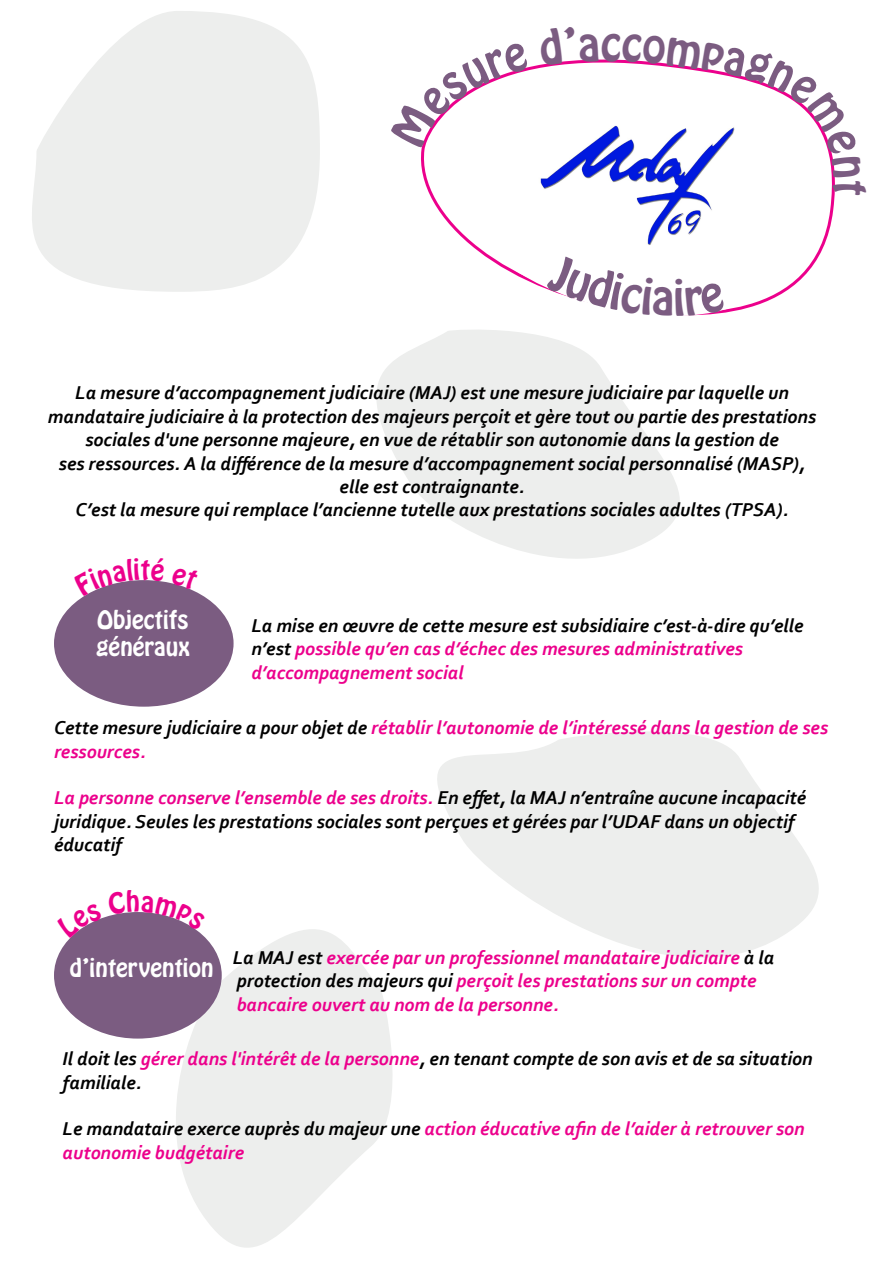
<style>
.page{position:relative;width:893px;height:1263px;background:#fff}
.page>*{position:absolute;margin:0;border:0;box-sizing:border-box;transform-origin:0 0}
.t1{font:22.5px/27px "Hobo Std";color:#fff}
.t2{font:italic 700 19.5px/23.4px "Corbel";color:#000}
.t3{font:italic 700 19.5px/23.4px "Corbel";color:#ec008c}
.s1{color:#000}
.s2{color:#ec008c}
</style>
<div class="page">
<svg style="left:421px;top:65px;width:414px;height:229px"></svg>
<svg style="left:457px;top:140px;width:325px;height:173px"></svg>
<img style="left:536px;top:121px;width:213px;height:132px">
<svg style="left:32px;top:11px;width:288px;height:281px;fill:#edeeed"></svg>
<svg style="left:376px;top:330px;width:304px;height:229px;fill:#edeeed"></svg>
<svg style="left:437px;top:731px;width:382px;height:227px;fill:#edeeed"></svg>
<svg style="left:142px;top:929px;width:250px;height:319px;fill:#edeeed"></svg>
<div style="left:54px;top:580px;width:180px;height:127px;background:#7b5c81;border-radius:50%"></div>
<div style="left:54px;top:912px;width:168px;height:126px;background:#7b5c81;border-radius:50%"></div>
<svg style="left:421px;top:65px;width:108px;height:84px"></svg>
<svg style="left:538px;top:59px;width:297px;height:136px"></svg>
<svg style="left:545px;top:253px;width:180px;height:63px"></svg>
<svg style="left:83px;top:580px;width:82px;height:17px"></svg>
<svg style="left:171px;top:583px;width:21px;height:7px"></svg>
<svg style="left:70px;top:912px;width:136px;height:26px"></svg>
<p class="t2" style="left:48px;top:381px;width:770px;text-align:center">La mesure d’accompagnement judiciaire (MAJ) est une mesure judiciaire par laquelle un mandataire judiciaire à la protection des majeurs perçoit et gère tout ou partie des prestations sociales d'une personne majeure, en vue de rétablir son autonomie dans la gestion de<br>ses ressources. A la différence de la mesure d’accompagnement social personnalisé (MASP), elle est contraignante.<br>C’est la mesure qui remplace l’ancienne tutelle aux prestations sociales adultes (TPSA).</p>
<p class="t1" style="left:96px;top:607px;width:95px">Objectifs généraux</p>
<p class="t3" style="left:251px;top:613px;width:554px"><span class="s1">La mise en œuvre de cette mesure est subsidiaire c’est-à-dire qu’elle n’est</span> possible qu’en cas d’échec des mesures administratives d’accompagnement social</p>
<p class="t3" style="left:54px;top:715px;width:776px"><span class="s1">Cette mesure judiciaire a pour objet de</span> rétablir l’autonomie de l’intéressé dans la gestion de ses ressources.</p>
<p class="t2" style="left:54px;top:786px;width:754px"><span class="s2">La personne conserve l’ensemble de ses droits.</span> En effet, la MAJ n’entraîne aucune incapacité juridique. Seules les prestations sociales sont perçues et gérées par l’UDAF dans un objectif éducatif</p>
<p class="t1" style="left:70px;top:955px;width:145px">d’intervention</p>
<p class="t3" style="left:233px;top:945px;width:543px"><span class="s1">La MAJ est</span> exercée par un professionnel mandataire judiciaire <span class="s1">à la protection des majeurs qui</span> perçoit les prestations sur un compte bancaire ouvert au nom de la personne.</p>
<p class="t2" style="left:63px;top:1046px;width:751px">Il doit les <span class="s2">gérer dans l'intérêt de la personne</span>, en tenant compte de son avis et de sa situation familiale.</p>
<p class="t3" style="left:63px;top:1117px;width:744px"><span class="s1">Le mandataire exerce auprès du majeur une</span> action éducative afin de l’aider à retrouver son autonomie budgétaire</p>
</div>
